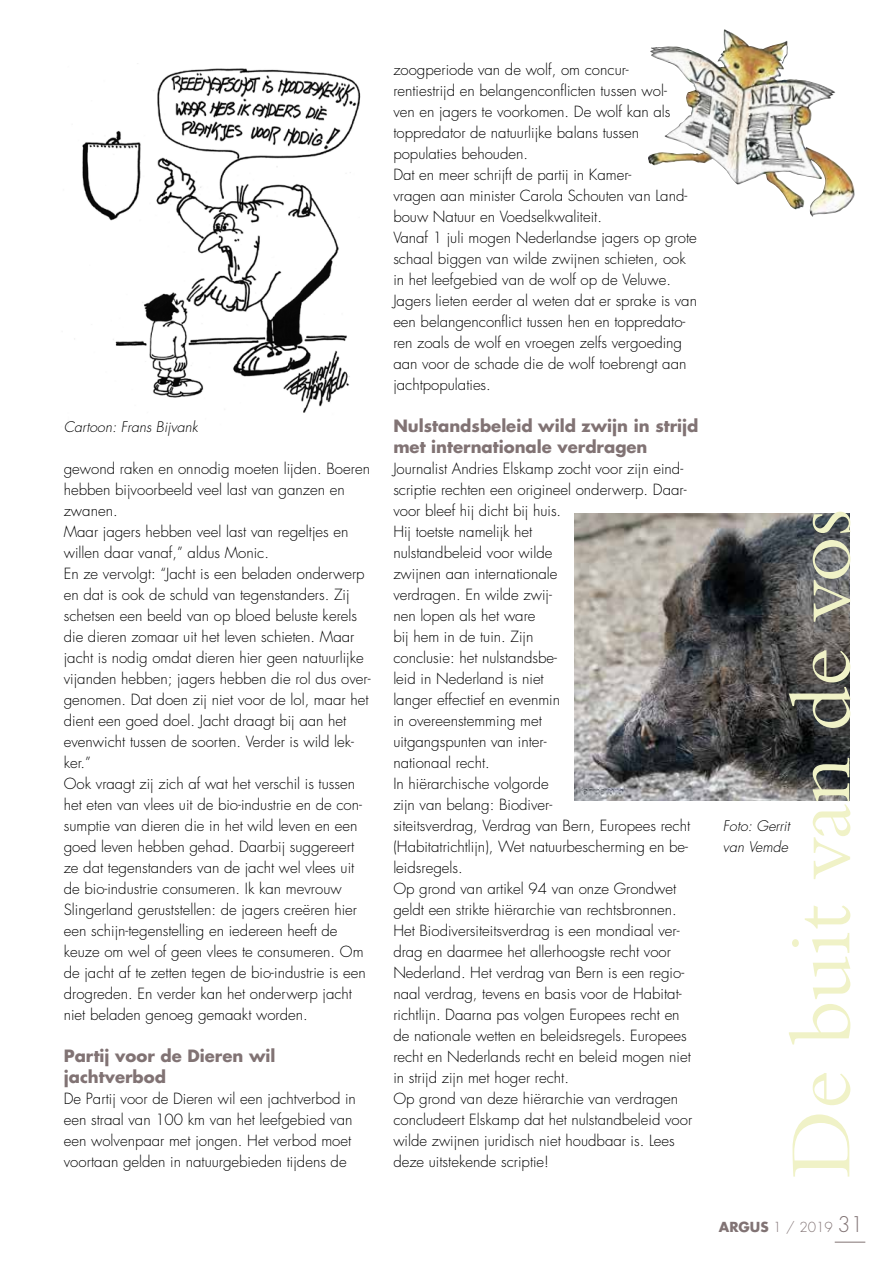
<style>
.page{position:relative;width:893px;height:1263px;background:#fff}
.page>*{position:absolute;margin:0;border:0;box-sizing:border-box;transform-origin:0 0}
.t1{font:90px "Bembo";color:#f0f2c7}
.t2{font:700 16.5px/21px "Futura Std";color:#817374}
.t3{font:300 15px/21px "Futura Std";color:#000}
.t4{font:italic 300 14.25px/21px "Futura Std";color:#000}
.t5{font:300 13.5px "Futura Std";color:#817374}
.s1{font-weight:700}
.s2{font-size:21px}
</style>
<div class="page">
<hr style="left:835px;top:1242px;width:30px;height:1px;background:#817374">
<img style="left:648px;top:30px;width:177px;height:187px">
<img style="left:574px;top:513px;width:276px;height:287px">
<img style="left:67px;top:68px;width:294px;height:359px">
<p class="t4" style="left:64px;top:417px;width:136px">Cartoon: Frans Bijvank</p>
<p class="t3" style="left:64px;top:458px;width:308px">gewond raken en onnodig moeten lijden. Boeren hebben bijvoorbeeld veel last van ganzen en zwanen.<br>Maar jagers hebben veel last van regeltjes en willen daar vanaf,” aldus Monic.<br>En ze vervolgt: “Jacht is een beladen onderwerp en dat is ook de schuld van tegenstanders. Zij schetsen een beeld van op bloed beluste kerels die dieren zomaar uit het leven schieten. Maar jacht is nodig omdat dieren hier geen natuurlijke vijanden hebben; jagers hebben die rol dus over&shy;genomen. Dat doen zij niet voor de lol, maar het dient een goed doel. Jacht draagt bij aan het evenwicht tussen de soorten. Verder is wild lek&shy;ker.”<br>Ook vraagt zij zich af wat het verschil is tussen het eten van vlees uit de bio-industrie en de con&shy;sumptie van dieren die in het wild leven en een goed leven hebben gehad. Daarbij suggereert ze dat tegenstanders van de jacht wel vlees uit de bio-industrie consumeren. Ik kan mevrouw Slingerland geruststellen: de jagers creëren hier een schijn-tegenstelling en iedereen heeft de keuze om wel of geen vlees te consumeren. Om de jacht af te zetten tegen de bio-industrie is een drogreden. En verder kan het onderwerp jacht niet beladen genoeg gemaakt worden.</p>
<p class="t2" style="left:64px;top:1045px;width:213px">Partij voor de Dieren wil jachtverbod</p>
<p class="t3" style="left:64px;top:1088px;width:294px">De Partij voor de Dieren wil een jachtverbod in een straal van 100 km van het leefgebied van een wolvenpaar met jongen. Het verbod moet voortaan gelden in natuurgebieden tijdens de</p>
<p class="t3" style="left:393px;top:59px;width:305px">zoogperiode van de wolf, om concur-<br>rentiestrijd en belangenconflicten tussen wol-<br>ven en jagers te voorkomen. De wolf kan als toppredator de natuurlijke balans tussen populaties behouden.<br>Dat en meer schrijft de partij in Kamer-<br>vragen aan minister Carola Schouten van Land&shy;bouw Natuur en Voedselkwaliteit.<br>Vanaf 1 juli mogen Nederlandse jagers op grote schaal biggen van wilde zwijnen schieten, ook in het leefgebied van de wolf op de Veluwe.<br>Jagers lieten eerder al weten dat er sprake is van een belangenconflict tussen hen en toppredato&shy;ren zoals de wolf en vroegen zelfs vergoeding aan voor de schade die de wolf toebrengt aan jachtpopulaties.</p>
<p class="t2" style="left:393px;top:415px;width:307px">Nulstandsbeleid wild zwijn in strijd met internationale verdragen</p>
<p class="t3" style="left:393px;top:458px;width:300px">Journalist Andries Elskamp zocht voor zijn eind&shy;scriptie rechten een origineel onderwerp. Daar&shy;voor bleef hij dicht bij huis.<br>Hij toetste namelijk het<br>nulstandbeleid voor wilde<br>zwijnen aan internationale<br>verdragen. En wilde zwij-<br>nen lopen als het ware<br>bij hem in de tuin. Zijn<br>conclusie: het nulstandsbe-<br>leid in Nederland is niet<br>langer effectief en evenmin<br>in overeenstemming met<br>uitgangspunten van inter-<br>nationaal recht.<br>In hiërarchische volgorde<br>zijn van belang: Biodiver-<br>siteitsverdrag, Verdrag van Bern, Europees recht (Habitatrichtlijn), Wet natuurbescherming en be&shy;leidsregels.<br>Op grond van artikel 94 van onze Grondwet geldt een strikte hiërarchie van rechtsbronnen.<br>Het Biodiversiteitsverdrag is een mondiaal ver&shy;drag en daarmee het allerhoogste recht voor Nederland. Het verdrag van Bern is een regio&shy;naal verdrag, tevens en basis voor de Habitat&shy;richtlijn. Daarna pas volgen Europees recht en de nationale wetten en beleidsregels. Europees recht en Nederlands recht en beleid mogen niet in strijd zijn met hoger recht.<br>Op grond van deze hiërarchie van verdragen concludeert Elskamp dat het nulstandbeleid voor wilde zwijnen juridisch niet houdbaar is. Lees deze uitstekende scriptie!</p>
<h1 class="t1" style="left:769px;top:1178px;width:671px;rotate:-90deg">De buit van de vos</h1>
<p class="t4" style="left:723px;top:816px;width:68px">Foto: Gerrit van Vemde</p>
<p class="t5" style="left:719px;top:1219px;width:146px"><span class="s1">ARGUS</span> 1 / 2019 <span class="s2">31</span></p>
</div>
